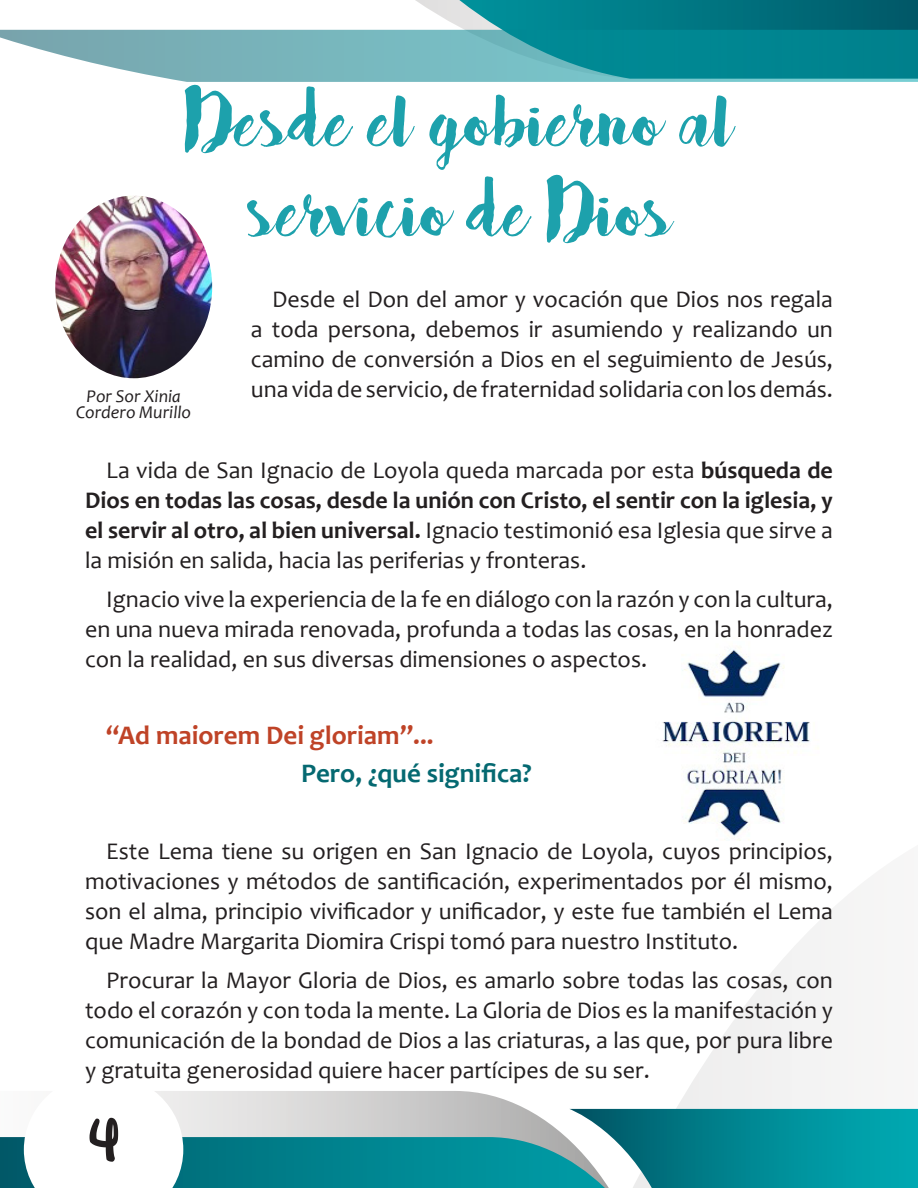
<style>
.page{position:relative;width:918px;height:1188px;background:#fff}
.page>*{position:absolute;margin:0;border:0;box-sizing:border-box;transform-origin:0 0}
.Títulos{font:90px/90px "Bakery";color:#1da1ac;text-align:center}
.t1{font:700 54px "Waltograph UI";color:#231f20}
.t2{font:700 27px "Candara";color:#bf4327}
.t3{font:700 27px "Candara";color:#056971}
.t4{font:24px/30px "Candara";color:#231f20;text-align:justify}
.t5{font:italic 18px "Candara";color:#231f20}
.s1{font-weight:700}
</style>
<div class="page">
<svg style="left:698px;top:885px;width:163px;height:189px"></svg>
<svg style="left:0;top:0;width:918px;height:30px"></svg>
<svg style="left:0;top:30px;width:918px;height:52px;background:#55a9b1"></svg>
<svg style="left:0;top:1074px;width:918px;height:114px"></svg>
<img style="left:662px;top:647px;width:157px;height:194px">
<img style="left:55px;top:196px;width:157px;height:182px">
<p class="Títulos" style="left:185px;top:70px;width:550px">Desde el gobierno al servicio de Dios</p>
<p class="t4" style="left:251px;top:284px;width:584px;text-indent:21px">Desde el Don del amor y vocación que Dios nos regala a toda persona, debemos ir asumiendo y realizando un camino de conversión a Dios en el seguimiento de Jesús,</p>
<p class="t5" style="left:87px;top:385px;width:96px">Por Sor Xinia</p>
<p class="t4" style="left:251px;top:374px;width:584px">una vida de servicio, de fraternidad solidaria con los demás.</p>
<p class="t5" style="left:76px;top:401px;width:116px">Cordero Murillo</p>
<p class="t4" style="left:85px;top:455px;width:749px;text-indent:21px">La vida de San Ignacio de Loyola queda marcada por esta <span class="s1">búsqueda de Dios en todas las cosas, desde la unión con Cristo, el sentir con la iglesia, y el servir al otro, al bien universal.</span> Ignacio testimonió esa Iglesia que sirve a la misión en salida, hacia las periferias y fronteras.</p>
<p class="t4" style="left:85px;top:584px;width:749px;text-indent:21px">Ignacio vive la experiencia de la fe en diálogo con la razón y con la cultura, en una nueva mirada renovada, profunda a todas las cosas, en la honradez con la realidad, en sus diversas dimensiones o aspectos.</p>
<p class="t2" style="left:106px;top:718px;width:329px">“Ad maiorem Dei gloriam”...</p>
<p class="t3" style="left:301px;top:756px;width:232px">Pero, ¿qué significa?</p>
<p class="t4" style="left:85px;top:836px;width:749px;text-indent:21px">Este Lema tiene su origen en San Ignacio de Loyola, cuyos principios, motivaciones y métodos de santificación, experimentados por él mismo, son el alma, principio vivificador y unificador, y este fue también el Lema que Madre Margarita Diomira Crispi tomó para nuestro Instituto.</p>
<p class="t4" style="left:85px;top:965px;width:749px;text-indent:21px">Procurar la Mayor Gloria de Dios, es amarlo sobre todas las cosas, con todo el corazón y con toda la mente. La Gloria de Dios es la manifestación y comunicación de la bondad de Dios a las criaturas, a las que, por pura libre y gratuita generosidad quiere hacer partícipes de su ser.</p>
<h2 class="t1" style="left:86px;top:1108px;width:39px">4</h2>
</div>
